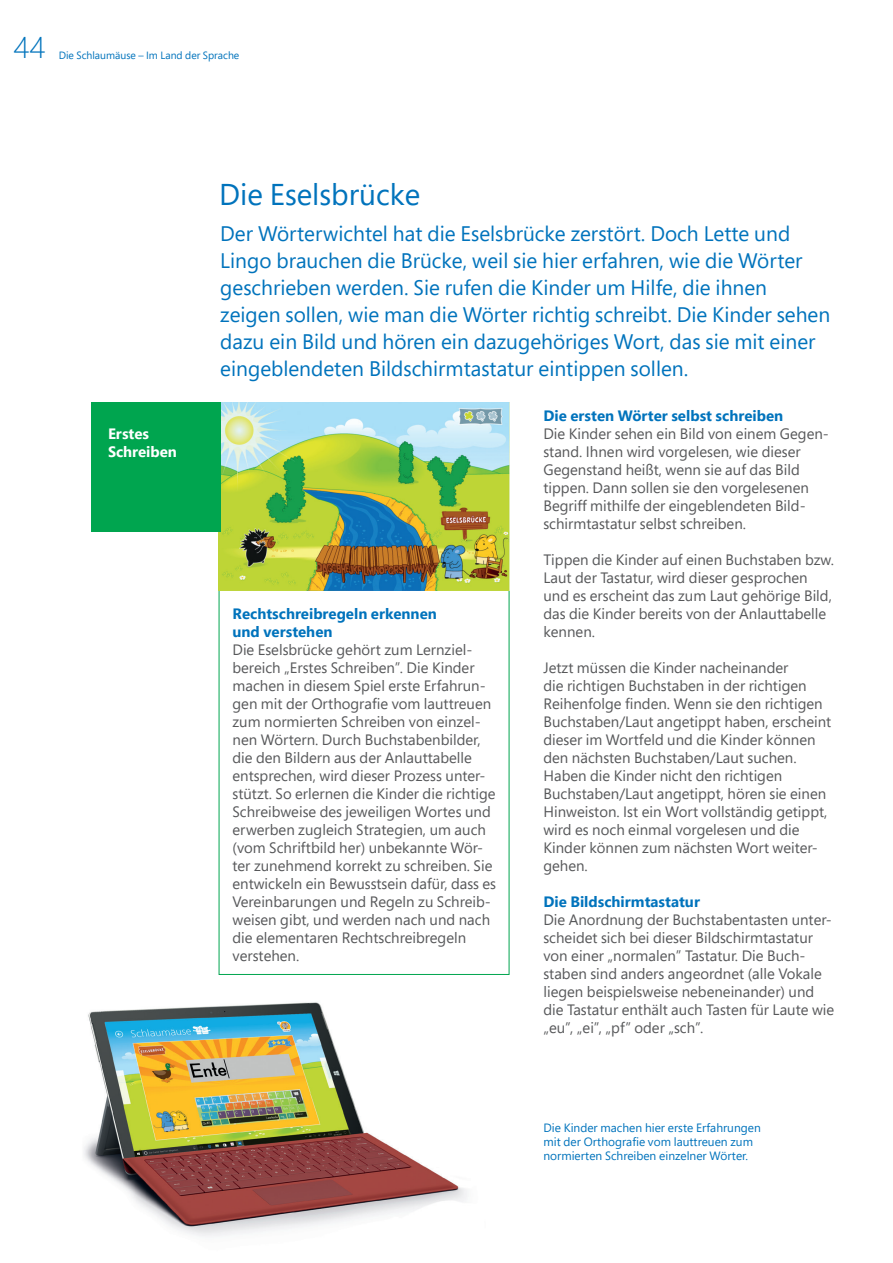
<style>
.page{position:relative;width:893px;height:1263px;background:#fff}
.page>*{position:absolute;margin:0;border:0;box-sizing:border-box;transform-origin:0 0}
.t1{font:30px "Segoe Pro";color:#0073bc}
.t2{font:300 30px "Segoe Pro";color:#0073bc}
.t3{font:21px/27px "Segoe Pro";color:#0073bc}
.t4{font:15px/18px "Segoe Pro";color:#57585a}
.t5{font:700 15px/18px "Segoe Pro";color:#0073bc}
.t6{font:700 15px/18px "Segoe Pro";color:#fff}
.t7{font:12px/14.4px "Segoe Pro";color:#0073bc}
.t8{font:10.5px "Segoe Pro";color:#0073bc}
</style>
<div class="page">
<img style="left:84px;top:1002px;width:383px;height:234px">
<img style="left:219px;top:402px;width:290px;height:188px">
<div style="left:91px;top:403px;width:129px;height:129px;background:#00a54f"></div>
<h1 class="t2" style="left:13px;top:27px;width:33px">44</h1>
<p class="t8" style="left:59px;top:48px;width:182px">Die Schlaumäuse – Im Land der Sprache</p>
<p class="t6" style="left:108px;top:424px;width:71px">Erstes<br>Schreiben</p>
<h1 class="t1" style="left:219px;top:173px;width:203px">Die Eselsbrücke</h1>
<p class="t3" style="left:220px;top:219px;width:612px">Der Wörterwichtel hat die Eselsbrücke zerstört. Doch Lette und Lingo brauchen die Brücke, weil sie hier erfahren, wie die Wörter geschrieben werden. Sie rufen die Kinder um Hilfe, die ihnen zeigen sollen, wie man die Wörter richtig schreibt. Die Kinder sehen dazu ein Bild und hören ein dazugehöriges Wort, das sie mit einer eingeblendeten Bildschirmtastatur eintippen sollen.</p>
<p class="t5" style="left:543px;top:406px;width:241px">Die ersten Wörter selbst schreiben</p>
<p class="t4" style="left:543px;top:424px;width:287px">Die Kinder sehen ein Bild von einem Gegen&shy;stand. Ihnen wird vorgelesen, wie dieser Gegenstand heißt, wenn sie auf das Bild tippen. Dann sollen sie den vorgelesenen Begriff mithilfe der eingeblendeten Bild&shy;schirmtastatur selbst schreiben.</p>
<p class="t4" style="left:543px;top:550px;width:292px">Tippen die Kinder auf einen Buchstaben bzw.<br>Laut der Tastatur, wird dieser gesprochen und es erscheint das zum Laut gehörige Bild, das die Kinder bereits von der Anlauttabelle kennen.</p>
<p class="t4" style="left:543px;top:658px;width:289px">Jetzt müssen die Kinder nacheinander<br>die richtigen Buchstaben in der richtigen Reihenfolge finden. Wenn sie den richtigen Buchstaben/Laut angetippt haben, erscheint dieser im Wortfeld und die Kinder können den nächsten Buchstaben/Laut suchen.<br>Haben die Kinder nicht den richtigen Buchstaben/Laut angetippt, hören sie einen Hinweiston. Ist ein Wort vollständig getippt, wird es noch einmal vorgelesen und die Kinder können zum nächsten Wort weiter&shy;gehen.</p>
<p class="t5" style="left:543px;top:892px;width:158px">Die Bildschirmtastatur</p>
<p class="t4" style="left:543px;top:910px;width:292px">Die Anordnung der Buchstabentasten unter&shy;scheidet sich bei dieser Bildschirmtastatur von einer „normalen” Tastatur. Die Buch&shy;staben sind anders angeordnet (alle Vokale liegen beispielsweise nebeneinander) und die Tastatur enthält auch Tasten für Laute wie „eu”, „ei”, „pf” oder „sch”.</p>
<p class="t5" style="left:232px;top:604px;width:206px">Rechtschreibregeln erkennen und verstehen</p>
<p class="t4" style="left:232px;top:640px;width:265px">Die Eselsbrücke gehört zum Lernziel&shy;bereich „Erstes Schreiben”. Die Kinder machen in diesem Spiel erste Erfahrun&shy;gen mit der Orthografie vom lauttreuen zum normierten Schreiben von einzel&shy;nen Wörtern. Durch Buchstabenbilder, die den Bildern aus der Anlauttabelle entsprechen, wird dieser Prozess unter&shy;stützt. So erlernen die Kinder die richtige Schreibweise des jeweiligen Wortes und erwerben zugleich Strategien, um auch (vom Schriftbild her) unbekannte Wör&shy;ter zunehmend korrekt zu schreiben. Sie entwickeln ein Bewusstsein dafür, dass es Vereinbarungen und Regeln zu Schreib&shy;weisen gibt, und werden nach und nach die elementaren Rechtschreibregeln verstehen.</p>
<p class="t7" style="left:543px;top:1120px;width:219px">Die Kinder machen hier erste Erfahrungen mit der Orthografie vom lauttreuen zum normierten Schreiben einzelner Wörter.</p>
</div>
